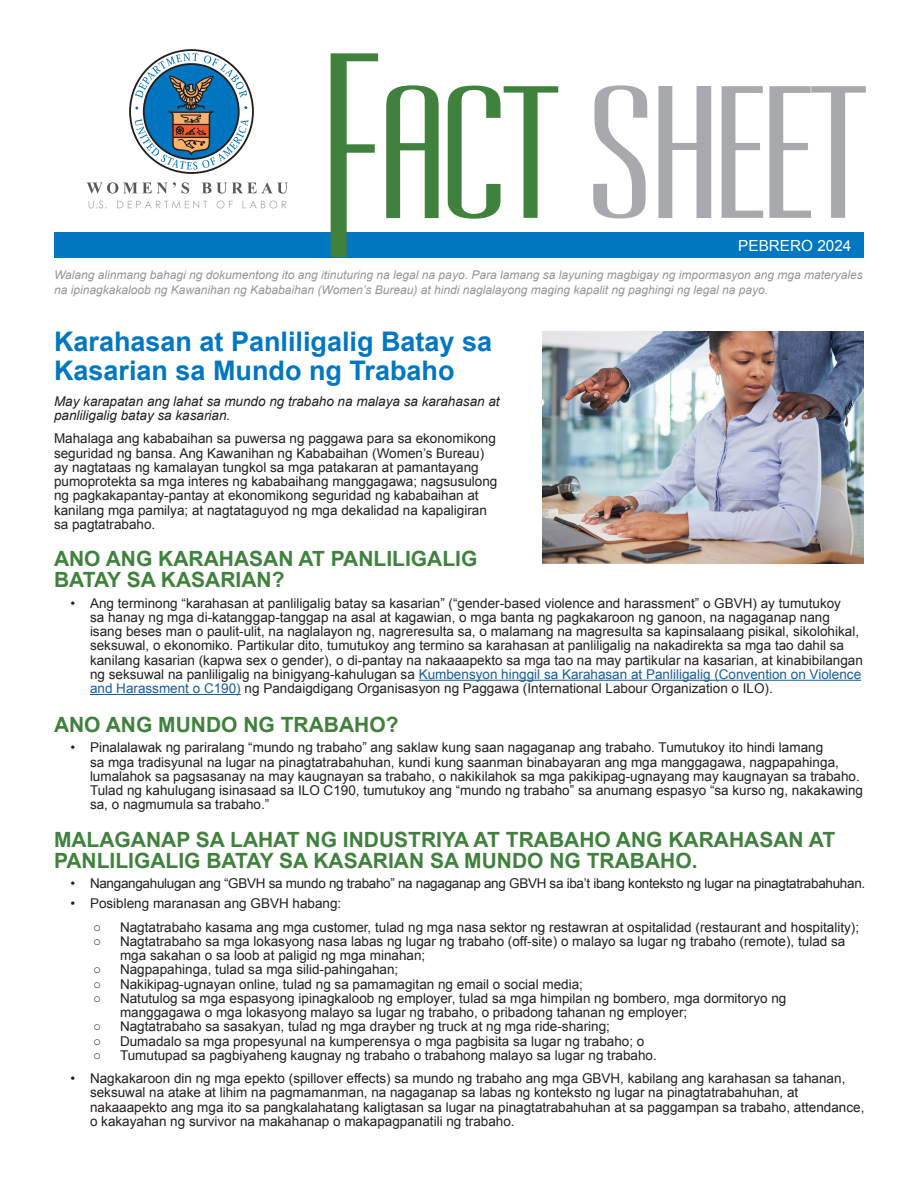
<style>
.page{position:relative;width:918px;height:1188px;background:#fff}
.page>*{position:absolute;margin:0;border:0;box-sizing:border-box;transform-origin:0 0}
.Main_Title{font:700 27px/28.5px "Arial";color:#0077c0}
.Subhead_1{font:700 21px/21px "Arial";color:#40823d}
.Body_text{font:15.3px "Arial";color:#fff}
.Body_text-2{font:13.5px/14.2px "Arial";color:#231f20}
.Body_text-3{font:13.5px "Arial";letter-spacing:-.025em;color:#231f20}
.Body_text-4{font:italic 13.5px/14.2px "Arial";color:#231f20}
.Body_text-5{font:italic 12px/15px "Arial";color:#939598}
.s1{color:#175d9e}
</style>
<div class="page">
<svg style="left:135px;top:53px;width:114px;height:117px"></svg>
<svg style="left:89px;top:201px;width:198px;height:7px"></svg>
<svg style="left:87px;top:182px;width:201px;height:12px"></svg>
<div style="left:54px;top:232px;width:810px;height:25px;background:#0077c0"></div>
<svg style="left:593px;top:85px;width:273px;height:133px"></svg>
<svg style="left:331px;top:53px;width:227px;height:204px"></svg>
<hr style="left:419px;top:680px;width:442px;height:1px;background:#175d9e">
<hr style="left:90px;top:694px;width:151px;height:1px;background:#175d9e">
<img style="left:543px;top:331px;width:321px;height:232px">
<p class="Body_text" style="left:738px;top:235px;width:115px">PEBRERO 2024</p>
<p class="Body_text-5" style="left:54px;top:267px;width:810px">Walang alinmang bahagi ng dokumentong ito ang itinuturing na legal na payo. Para lamang sa layuning magbigay ng impormasyon ang mga materyales na ipinagkakaloob ng Kawanihan ng Kababaihan (Women’s Bureau) at hindi naglalayong maging kapalit ng paghingi ng legal na payo.</p>
<p class="Main_Title" style="left:54px;top:329px;width:440px">Karahasan at Panliligalig Batay sa<br>Kasarian sa Mundo ng Trabaho</p>
<p class="Body_text-4" style="left:54px;top:394px;width:447px">May karapatan ang lahat sa mundo ng trabaho na malaya sa karahasan at panliligalig batay sa kasarian.</p>
<p class="Body_text-2" style="left:54px;top:432px;width:445px">Mahalaga ang kababaihan sa puwersa ng paggawa para sa ekonomikong seguridad ng bansa. Ang Kawanihan ng Kababaihan (Women’s Bureau) ay nagtataas ng kamalayan tungkol sa mga patakaran at pamantayang pumoprotekta sa mga interes ng kababaihang manggagawa; nagsusulong ng pagkakapantay-pantay at ekonomikong seguridad ng kababaihan at kanilang mga pamilya; at nagtataguyod ng mga dekalidad na kapaligiran sa pagtatrabaho.</p>
<p class="Subhead_1" style="left:54px;top:549px;width:425px">ANO ANG KARAHASAN AT PANLILIGALIG<br>BATAY SA KASARIAN?</p>
<p class="Body_text-2" style="left:90px;top:596px;width:774px;text-indent:-20px">• Ang terminong “karahasan at panliligalig batay sa kasarian” (“gender-based violence and harassment” o GBVH) ay tumutukoy<br>sa hanay ng mga di-katanggap-tanggap na asal at kagawian, o mga banta ng pagkakaroon ng ganoon, na nagaganap nang isang beses man o paulit-ulit, na naglalayon ng, nagreresulta sa, o malamang na magresulta sa kapinsalaang pisikal, sikolohikal, seksuwal, o ekonomiko. Partikular dito, tumutukoy ang termino sa karahasan at panliligalig na nakadirekta sa mga tao dahil sa kanilang kasarian (kapwa sex o gender), o di-pantay na nakaaapekto sa mga tao na may partikular na kasarian, at kinabibilangan ng seksuwal na panliligalig na binigyang-kahulugan sa <span class="s1">Kumbensyon hinggil sa Karahasan at Panliligalig (Convention on Violence and Harassment o C190)</span> ng Pandaigdigang Organisasyon ng Paggawa (International Labour Organization o ILO).</p>
<p class="Subhead_1" style="left:54px;top:715px;width:346px">ANO ANG MUNDO NG TRABAHO?</p>
<p class="Body_text-2" style="left:90px;top:741px;width:775px;text-indent:-20px">• Pinalalawak ng pariralang “mundo ng trabaho” ang saklaw kung saan nagaganap ang trabaho. Tumutukoy ito hindi lamang<br>sa mga tradisyunal na lugar na pinagtatrabahuhan, kundi kung saanman binabayaran ang mga manggagawa, nagpapahinga, lumalahok sa pagsasanay na may kaugnayan sa trabaho, o nakikilahok sa mga pakikipag-ugnayang may kaugnayan sa trabaho.<br>Tulad ng kahulugang isinasaad sa ILO C190, tumutukoy ang “mundo ng trabaho” sa anumang espasyo “sa kurso ng, nakakawing sa, o nagmumula sa trabaho.”</p>
<p class="Subhead_1" style="left:54px;top:830px;width:783px">MALAGANAP SA LAHAT NG INDUSTRIYA AT TRABAHO ANG KARAHASAN AT<br>PANLILIGALIG BATAY SA KASARIAN SA MUNDO NG TRABAHO.</p>
<p class="Body_text-3" style="left:70px;top:874px;width:796px">• Nangangahulugan ang “GBVH sa mundo ng trabaho” na nagaganap ang GBVH sa iba’t ibang konteksto ng lugar na pinagtatrabahuhan.</p>
<p class="Body_text-2" style="left:70px;top:897px;width:272px">• Posibleng maranasan ang GBVH habang:</p>
<p class="Body_text-2" style="left:93px;top:920px;width:768px">○ Nagtatrabaho kasama ang mga customer, tulad ng mga nasa sektor ng restawran at ospitalidad (restaurant and hospitality);</p>
<p class="Body_text-2" style="left:120px;top:934px;width:727px;text-indent:-27px">○ Nagtatrabaho sa mga lokasyong nasa labas ng lugar ng trabaho (off-site) o malayo sa lugar ng trabaho (remote), tulad sa mga sakahan o sa loob at paligid ng mga minahan;</p>
<p class="Body_text-2" style="left:93px;top:963px;width:307px">○ Nagpapahinga, tulad sa mga silid-pahingahan;</p>
<p class="Body_text-2" style="left:93px;top:977px;width:491px">○ Nakikipag-ugnayan online, tulad ng sa pamamagitan ng email o social media;</p>
<p class="Body_text-2" style="left:120px;top:991px;width:668px;text-indent:-27px">○ Natutulog sa mga espasyong ipinagkaloob ng employer, tulad sa mga himpilan ng bombero, mga dormitoryo ng manggagawa o mga lokasyong malayo sa lugar ng trabaho, o pribadong tahanan ng employer;</p>
<p class="Body_text-2" style="left:93px;top:1020px;width:518px">○ Nagtatrabaho sa sasakyan, tulad ng mga drayber ng truck at ng mga ride-sharing;</p>
<p class="Body_text-2" style="left:93px;top:1034px;width:553px">○ Dumadalo sa mga propesyunal na kumperensya o mga pagbisita sa lugar ng trabaho; o</p>
<p class="Body_text-2" style="left:93px;top:1048px;width:565px">○ Tumutupad sa pagbiyaheng kaugnay ng trabaho o trabahong malayo sa lugar ng trabaho.</p>
<p class="Body_text-2" style="left:90px;top:1071px;width:776px;text-indent:-20px">• Nagkakaroon din ng mga epekto (spillover effects) sa mundo ng trabaho ang mga GBVH, kabilang ang karahasan sa tahanan, seksuwal na atake at lihim na pagmamanman, na nagaganap sa labas ng konteksto ng lugar na pinagtatrabahuhan, at nakaaapekto ang mga ito sa pangkalahatang kaligtasan sa lugar na pinagtatrabahuhan at sa paggampan sa trabaho, attendance, o kakayahan ng survivor na makahanap o makapagpanatili ng trabaho.</p>
</div>
